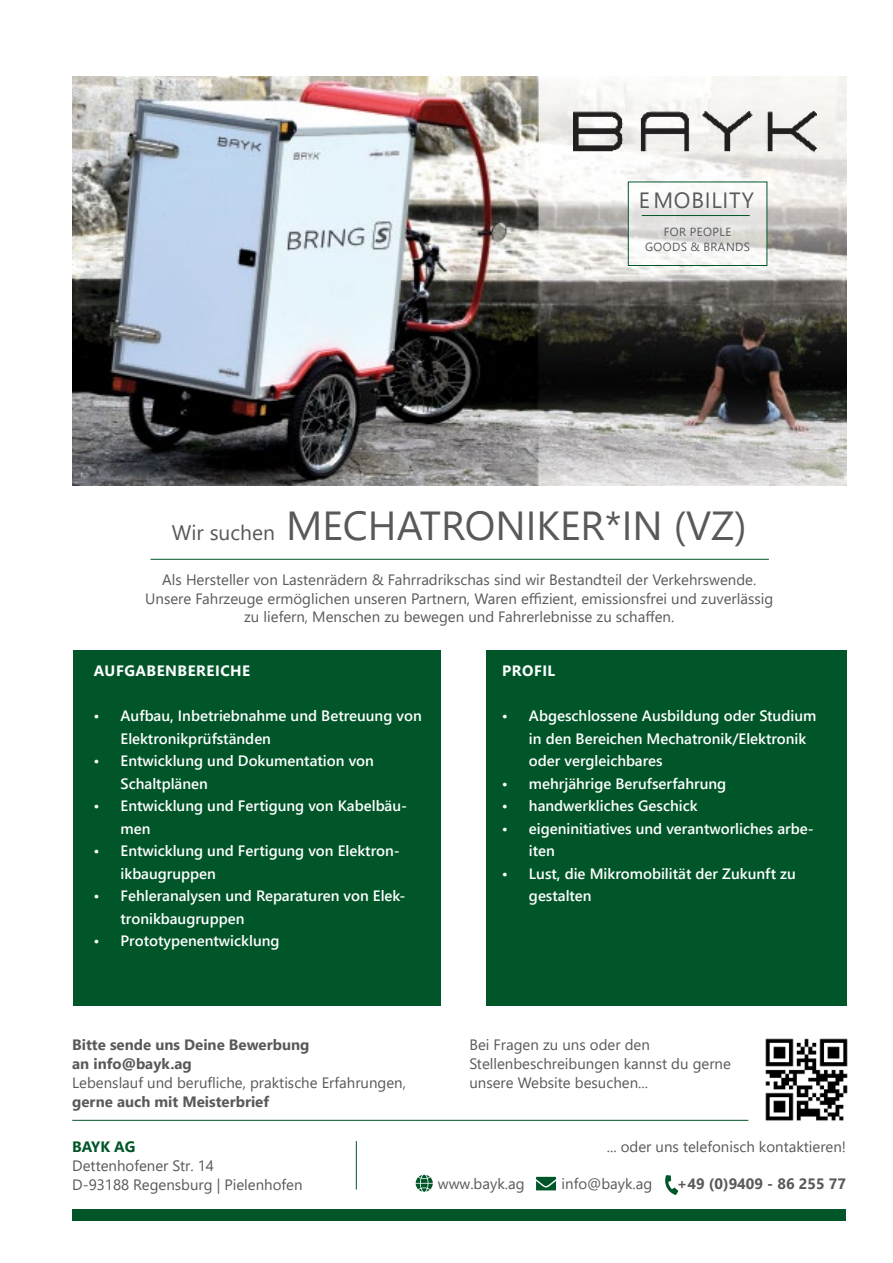
<style>
.page{position:relative;width:893px;height:1263px;background:#fff}
.page>*{position:absolute;margin:0;border:0;box-sizing:border-box;transform-origin:0 0}
.t1{font:40.5px "Segoe UI";color:#58595b}
.t2{font:22.05px "Segoe UI";letter-spacing:.035em;color:#58595b}
.t3{font:600 15px/22.5px "Segoe UI";color:#fff}
.t4{font:15px/18.8px "Segoe UI";color:#58595b}
.t5{font:700 15px/18.8px "Segoe UI";color:#58595b}
.t6{font:700 15px "Segoe UI";letter-spacing:.035em;color:#fff}
.t7{font:700 15px "Segoe UI";letter-spacing:-.005em;color:#005629}
.t8{font:11.7px/14.1px "Segoe UI";letter-spacing:.035em;color:#58595b;text-align:center}
.s1{font-size:21px}
</style>
<div class="page">
<img style="left:72px;top:77px;width:774px;height:409px">
<svg style="left:630px;top:184px;width:135px;height:80px"></svg>
<div style="left:74px;top:650px;width:367px;height:355px;background:#005629"></div>
<img style="left:765px;top:1038px;width:83px;height:83px">
<svg style="left:665px;top:1175px;width:13px;height:20px"></svg>
<svg style="left:536px;top:1177px;width:20px;height:13px"></svg>
<svg style="left:416px;top:1175px;width:17px;height:17px"></svg>
<hr style="left:150px;top:559px;width:619px;height:1px;background:#005629">
<hr style="left:356px;top:1141px;width:1px;height:48px;background:#005629">
<hr style="left:72px;top:1120px;width:676px;height:1px;background:#005629">
<div style="left:72px;top:1209px;width:774px;height:11px;background:#005629"></div>
<img style="left:573px;top:111px;width:244px;height:52px">
<div style="left:628px;top:182px;width:139px;height:84px;border:1px solid #005629"></div>
<hr style="left:642px;top:215px;width:108px;height:1px;background:#005629">
<div style="left:486px;top:650px;width:360px;height:355px;background:#005629"></div>
<h2 class="t2" style="left:639px;top:179px;width:117px">E MOBILITY</h2>
<p class="t8" style="left:645px;top:224px;width:107px">FOR PEOPLE<br>GOODS &amp; BRANDS</p>
<h1 class="t1" style="left:172px;top:487px;width:576px"><span class="s1">Wir suchen</span> MECHATRONIKER*IN (VZ)</h1>
<p class="t4" style="left:145px;top:569px;width:629px;text-align:center">Als Hersteller von Lastenrädern &amp; Fahrradrikschas sind wir Bestandteil der Verkehrswende.<br>Unsere Fahrzeuge ermöglichen unseren Partnern, Waren effizient, emissionsfrei und zuverlässig zu liefern, Menschen zu bewegen und Fahrerlebnisse zu schaffen.</p>
<p class="t6" style="left:94px;top:657px;width:158px">AUFGABENBEREICHE</p>
<p class="t3" style="left:121px;top:704px;width:303px;text-indent:-27px">• Aufbau, Inbetriebnahme und Betreuung von<br>Elektronikprüfständen</p>
<p class="t3" style="left:121px;top:749px;width:255px;text-indent:-27px">• Entwicklung und Dokumentation von<br>Schaltplänen</p>
<p class="t3" style="left:121px;top:794px;width:288px;text-indent:-27px">• Entwicklung und Fertigung von Kabelbäu&shy;men</p>
<p class="t3" style="left:121px;top:839px;width:281px;text-indent:-27px">• Entwicklung und Fertigung von Elektron&shy;ikbaugruppen</p>
<p class="t3" style="left:121px;top:884px;width:286px;text-indent:-27px">• Fehleranalysen und Reparaturen von Elek&shy;tronikbaugruppen</p>
<p class="t3" style="left:94px;top:929px;width:187px">• Prototypenentwicklung</p>
<p class="t6" style="left:502px;top:657px;width:55px">PROFIL</p>
<p class="t3" style="left:529px;top:704px;width:289px;text-indent:-27px">• Abgeschlossene Ausbildung oder Studium in den Bereichen Mechatronik/Elektronik oder vergleichbares</p>
<p class="t3" style="left:502px;top:771px;width:226px">• mehrjährige Berufserfahrung</p>
<p class="t3" style="left:502px;top:794px;width:197px">• handwerkliches Geschick</p>
<p class="t3" style="left:529px;top:816px;width:286px;text-indent:-27px">• eigeninitiatives und verantworliches arbe&shy;iten</p>
<p class="t3" style="left:529px;top:861px;width:268px;text-indent:-27px">• Lust, die Mikromobilität der Zukunft zu gestalten</p>
<p class="t5" style="left:72px;top:1034px;width:239px">Bitte sende uns Deine Bewerbung an info@bayk.ag</p>
<p class="t4" style="left:72px;top:1072px;width:335px">Lebenslauf und berufliche, praktische Erfahrungen,</p>
<p class="t5" style="left:72px;top:1091px;width:198px">gerne auch mit Meisterbrief</p>
<p class="t7" style="left:72px;top:1132px;width:65px">BAYK AG</p>
<p class="t4" style="left:72px;top:1155px;width:232px">Dettenhofener Str. 14<br>D-93188 Regensburg | Pielenhofen</p>
<p class="t4" style="left:469px;top:1034px;width:263px">Bei Fragen zu uns oder den<br>Stellenbeschreibungen kannst du gerne unsere Website besuchen...</p>
<p class="t4" style="left:607px;top:1136px;width:241px">... oder uns telefonisch kontaktieren!</p>
<p class="t4" style="left:438px;top:1173px;width:88px">www.bayk.ag</p>
<p class="t4" style="left:561px;top:1173px;width:92px">info@bayk.ag</p>
<p class="t5" style="left:677px;top:1173px;width:171px">+49 (0)9409 - 86 255 77</p>
</div>
